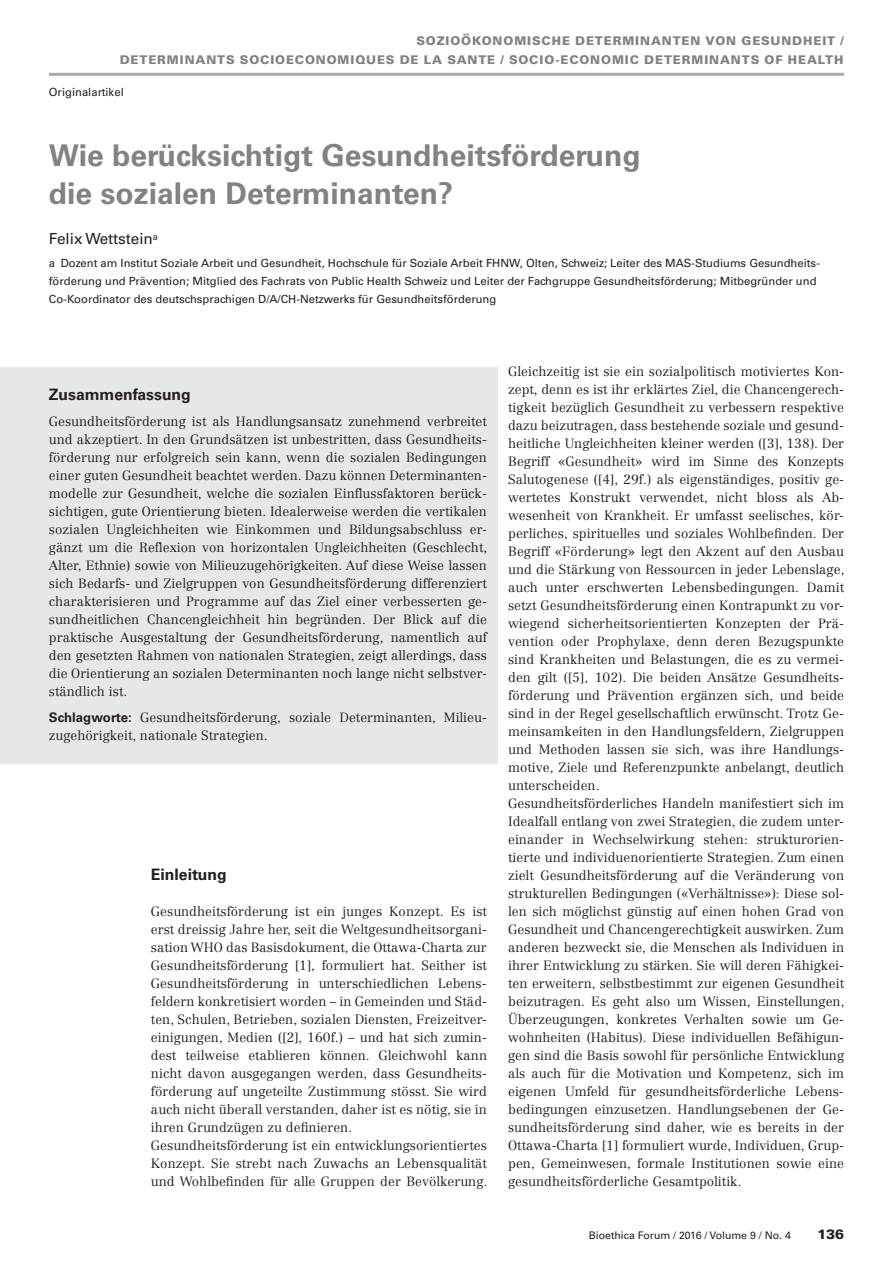
<style>
.page{position:relative;width:893px;height:1263px;background:#fff}
.page>*{position:absolute;margin:0;border:0;box-sizing:border-box;transform-origin:0 0}
.Titel_1_P{font:700 30px/37.5px "Univers LT Std";color:#808285}
.summary_titel{font:700 15.75px "Univers LT Std";color:#231f20}
.Titel_2_P{font:700 15.75px "Univers LT Std";color:#231f20}
.Autor_P{font:15.3px "Univers LT Std";color:#231f20}
.t1{font:900 13.5px "Univers LT Std";color:#231f20}
.Gs__o__Einz__P{font:300 13.2px/18px "Centennial LT Std";letter-spacing:.005em;color:#231f20}
.summary{font:300 13.2px/18px "Centennial LT Std";letter-spacing:.005em;color:#231f20;text-align:justify}
.Rubriktitel_Focus{font:900 12px/19.5px "Univers LT Std";letter-spacing:.07em;color:#808285;text-align:right}
.Autor_Angabe{font:11.25px/18px "Univers LT Std";color:#231f20}
.Rubrik{font:11.25px "Univers LT Std";color:#231f20}
.t2{font:10.5px "Univers LT Std";color:#231f20}
.s1{font-family:"Univers LT Std";font-weight:700}
</style>
<div class="page">
<hr style="left:49px;top:73px;width:795px;height:3px;background:#a8a9ad">
<div style="left:0;top:367px;width:497px;height:396px;background:#e6e7e9"></div>
<p class="Rubriktitel_Focus" style="left:120px;top:31px;width:725px">SOZIOÖKONOMISCHE DETERMINANTEN VON GESUNDHEIT /<br>DETERMINANTS SOCIOECONOMIQUES DE LA SANTE / SOCIO-ECONOMIC DETERMINANTS OF HEALTH</p>
<p class="Rubrik" style="left:49px;top:85px;width:76px">Originalartikel</p>
<p class="Titel_1_P" style="left:49px;top:137px;width:593px">Wie berücksichtigt Gesundheitsförderung die sozialen Determinanten?</p>
<p class="Autor_P" style="left:49px;top:230px;width:111px">Felix Wettstein<sup>a</sup></p>
<p class="Autor_Angabe" style="left:49px;top:254px;width:772px">a Dozent am Institut Soziale Arbeit und Gesundheit, Hochschule für Soziale Arbeit FHNW, Olten, Schweiz; Leiter des MAS-Studiums Gesundheits&shy;förderung und Prävention; Mitglied des Fachrats von Public Health Schweiz und Leiter der Fachgruppe Gesundheitsförderung; Mitbegründer und<br>Co-Koordinator des deutschsprachigen D/A/CH-Netzwerks für Gesundheitsförderung</p>
<p class="summary_titel" style="left:49px;top:385px;width:143px">Zusammenfassung</p>
<p class="summary" style="left:49px;top:413px;width:440px">Gesundheitsförderung ist als Handlungsansatz zunehmend verbreitet und akzeptiert. In den Grundsätzen ist unbestritten, dass Gesundheits&shy;förderung nur erfolgreich sein kann, wenn die sozialen Bedingungen einer guten Gesundheit beachtet werden. Dazu können Determinanten&shy;modelle zur Gesundheit, welche die sozialen Einflussfaktoren berück&shy;sichtigen, gute Orientierung bieten. Idealerweise werden die vertikalen sozialen Ungleichheiten wie Einkommen und Bildungsabschluss er&shy;gänzt um die Reflexion von horizontalen Ungleichheiten (Geschlecht, Alter, Ethnie) sowie von Milieuzugehörigkeiten. Auf diese Weise lassen sich Bedarfs- und Zielgruppen von Gesundheitsförderung differenziert charakterisieren und Programme auf das Ziel einer verbesserten ge&shy;sundheitlichen Chancengleichheit hin begründen. Der Blick auf die praktische Ausgestaltung der Gesundheitsförderung, namentlich auf den gesetzten Rahmen von nationalen Strategien, zeigt allerdings, dass die Orientierung an sozialen Determinanten noch lange nicht selbstver&shy;ständlich ist.</p>
<p class="summary" style="left:49px;top:708px;width:438px"><span class="s1">Schlagworte:</span> Gesundheitsförderung, soziale Determinanten, Milieu&shy;zugehörigkeit, nationale Strategien.</p>
<p class="Titel_2_P" style="left:151px;top:865px;width:77px">Einleitung</p>
<p class="Gs__o__Einz__P" style="left:151px;top:902px;width:338px">Gesundheitsförderung ist ein junges Konzept. Es ist erst dreissig Jahre her, seit die Weltgesundheitsorgani&shy;sation WHO das Basisdokument, die Ottawa-Charta zur Gesundheitsförderung [1], formuliert hat. Seither ist Gesundheitsförderung in unterschiedlichen Lebens&shy;feldern konkretisiert worden – in Gemeinden und Städ&shy;ten, Schulen, Betrieben, sozialen Diensten, Freizeitver&shy;einigungen, Medien ([2], 160f.) – und hat sich zumin&shy;dest teilweise etablieren können. Gleichwohl kann nicht davon ausgegangen werden, dass Gesundheits&shy;förderung auf ungeteilte Zustimmung stösst. Sie wird auch nicht überall verstanden, daher ist es nötig, sie in ihren Grundzügen zu definieren.</p>
<p class="Gs__o__Einz__P" style="left:151px;top:1136px;width:338px;text-align:justify">Gesundheitsförderung ist ein entwicklungsorientiertes Konzept. Sie strebt nach Zuwachs an Lebensqualität und Wohlbefinden für alle Gruppen der Bevölkerung.</p>
<p class="Gs__o__Einz__P" style="left:508px;top:362px;width:338px">Gleichzeitig ist sie ein sozialpolitisch motiviertes Kon&shy;zept, denn es ist ihr erklärtes Ziel, die Chancengerech&shy;tigkeit bezüglich Gesundheit zu verbessern respektive dazu beizutragen, dass bestehende soziale und gesund&shy;heitliche Ungleichheiten kleiner werden ([3], 138). Der Begriff «Gesundheit» wird im Sinne des Konzepts Salutogenese ([4], 29f.) als eigenständiges, positiv ge&shy;wertetes Konstrukt verwendet, nicht bloss als Ab&shy;wesenheit von Krankheit. Er umfasst seelisches, kör&shy;perliches, spirituelles und soziales Wohlbefinden. Der Begriff «Förderung» legt den Akzent auf den Ausbau und die Stärkung von Ressourcen in jeder Lebenslage, auch unter erschwerten Lebensbedingungen. Damit setzt Gesundheitsförderung einen Kontrapunkt zu vor&shy;wiegend sicherheitsorientierten Konzepten der Prä&shy;vention oder Prophylaxe, denn deren Bezugspunkte sind Krankheiten und Belastungen, die es zu vermei&shy;den gilt ([5], 102). Die beiden Ansätze Gesundheits&shy;förderung und Prävention ergänzen sich, und beide sind in der Regel gesellschaftlich erwünscht. Trotz Ge&shy;meinsamkeiten in den Handlungsfeldern, Zielgruppen und Methoden lassen sie sich, was ihre Handlungs&shy;motive, Ziele und Referenzpunkte anbelangt, deutlich unterscheiden.</p>
<p class="Gs__o__Einz__P" style="left:508px;top:794px;width:338px">Gesundheitsförderliches Handeln manifestiert sich im Idealfall entlang von zwei Strategien, die zudem unter&shy;einander in Wechselwirkung stehen: strukturorien&shy;tierte und individuenorientierte Strategien. Zum einen zielt Gesundheitsförderung auf die Veränderung von strukturellen Bedingungen («Verhältnisse»): Diese sol&shy;len sich möglichst günstig auf einen hohen Grad von Gesundheit und Chancengerechtigkeit auswirken. Zum anderen bezweckt sie, die Menschen als Individuen in ihrer Entwicklung zu stärken. Sie will deren Fähigkei&shy;ten erweitern, selbstbestimmt zur eigenen Gesundheit beizutragen. Es geht also um Wissen, Einstellungen, Überzeugungen, konkretes Verhalten sowie um Ge&shy;wohnheiten (Habitus). Diese individuellen Befähigun&shy;gen sind die Basis sowohl für persönliche Entwicklung als auch für die Motivation und Kompetenz, sich im eigenen Umfeld für gesundheitsförderliche Lebens&shy;bedingungen einzusetzen. Handlungsebenen der Ge&shy;sundheitsförderung sind daher, wie es bereits in der Ottawa-Charta [1] formuliert wurde, Individuen, Grup&shy;pen, Gemeinwesen, formale Institutionen sowie eine gesundheitsförderliche Gesamtpolitik.</p>
<p class="t2" style="left:589px;top:1229px;width:204px">Bioethica Forum / 2016 / Volume 9 / No. 4</p>
<p class="t1" style="left:817px;top:1225px;width:28px">136</p>
</div>
